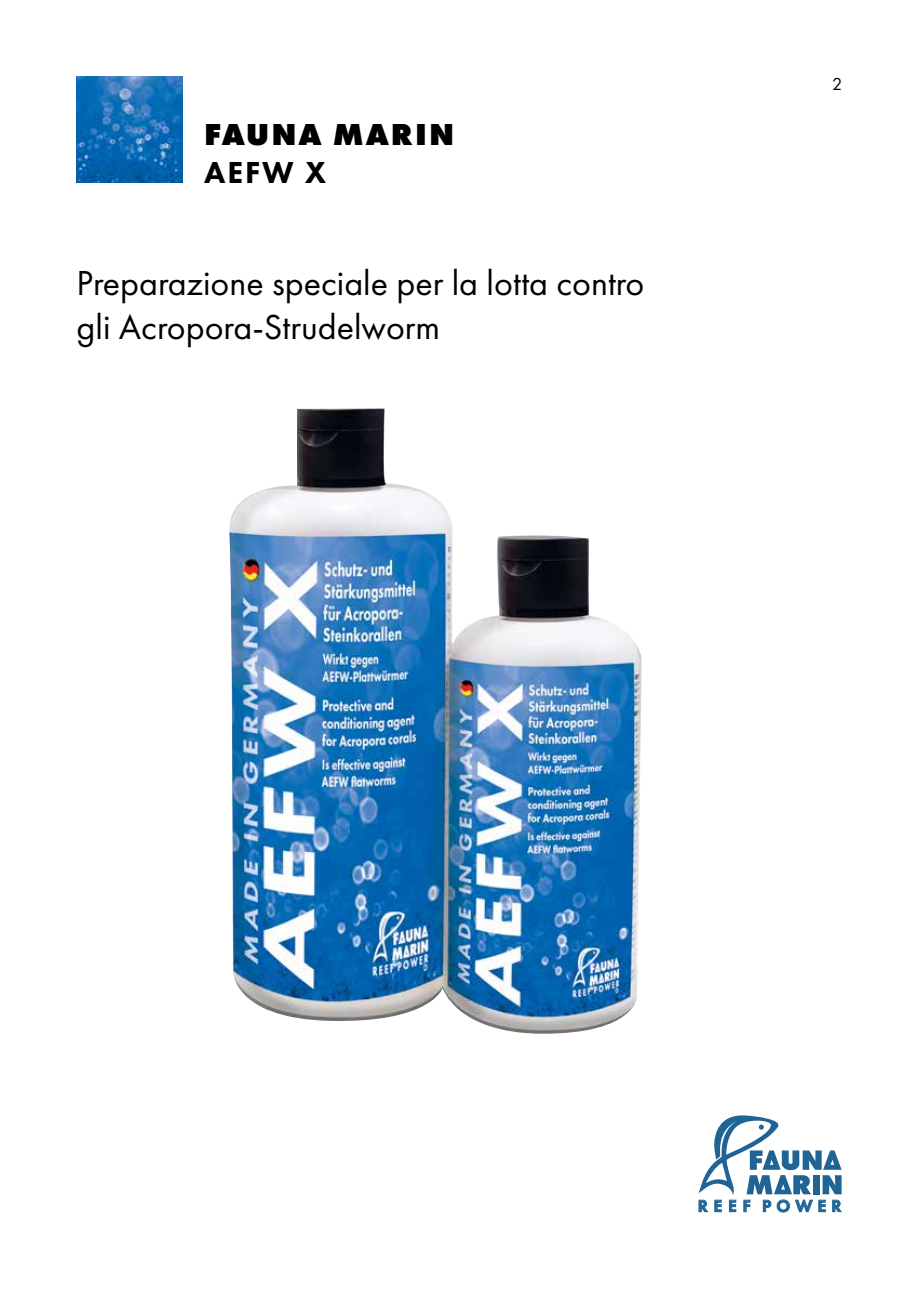
<style>
.page{position:relative;width:919px;height:1289px;background:#fff}
.page>*{position:absolute;margin:0;border:0;box-sizing:border-box;transform-origin:0 0}
.t1{font:36px/43.2px "Futura PT";color:#000}
.t2{font:800 31.5px "Futura PT";letter-spacing:.06em;color:#000}
.t3{font:800 31.5px "Futura PT";color:#000}
.t4{font:18px "Futura PT";color:#000}
.t5{font:600 17.25px "Futura PT";letter-spacing:.31em;color:#206496}
</style>
<div class="page">
<img style="left:77px;top:77px;width:106px;height:106px">
<svg style="left:698px;top:1115px;width:143px;height:79px"></svg>
<img style="left:229px;top:408px;width:412px;height:626px">
<p class="t2" style="left:204px;top:115px;width:251px">FAUNA MARIN</p>
<p class="t3" style="left:204px;top:153px;width:124px">AEFW X</p>
<p class="t1" style="left:77px;top:262px;width:569px">Preparazione speciale per la lotta contro gli Acropora-Strudelworm</p>
<p class="t4" style="left:832px;top:74px;width:12px">2</p>
<p class="t5" style="left:697px;top:1195px;width:145px">REEF POWER</p>
</div>
